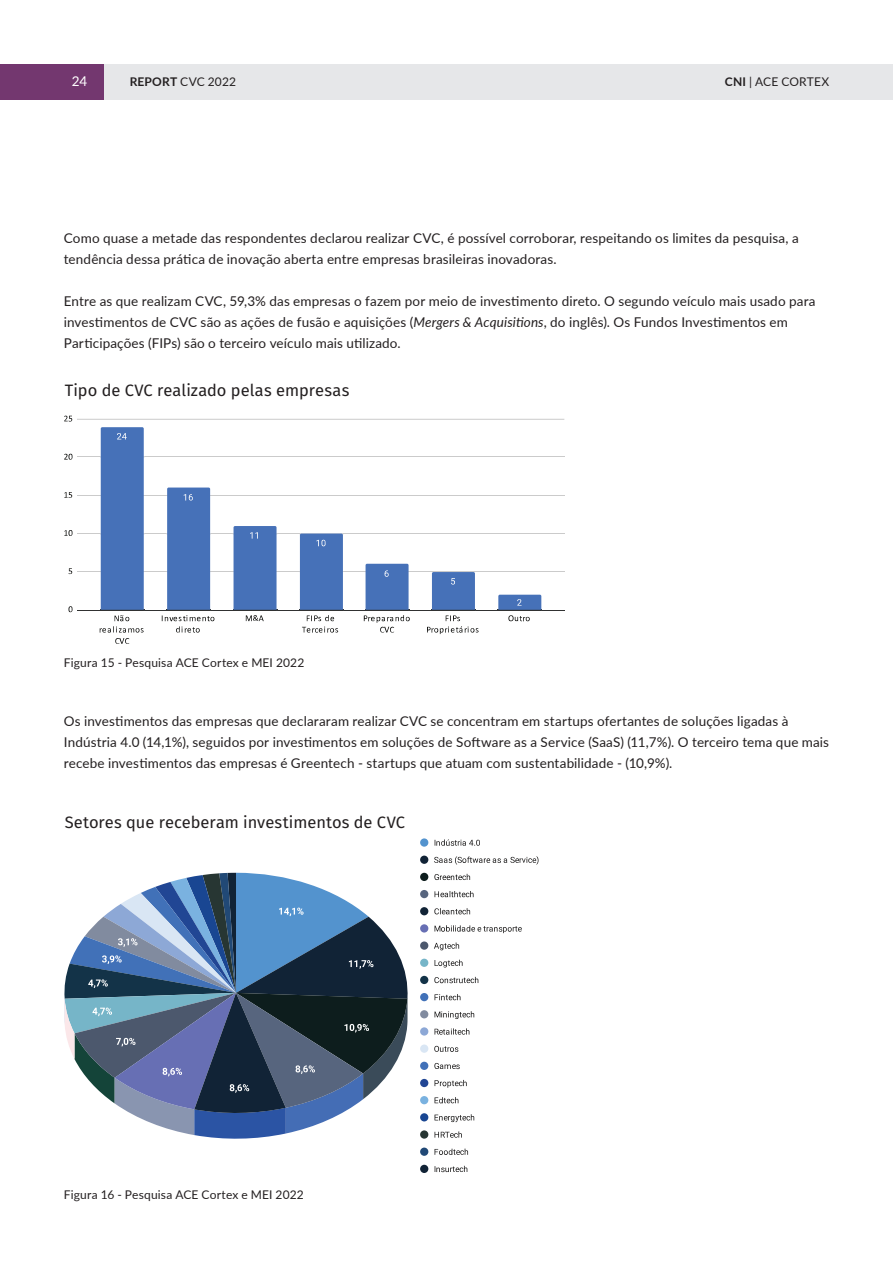
<style>
.page{position:relative;width:893px;height:1263px;background:#fff}
.page>*{position:absolute;margin:0;border:0;box-sizing:border-box;transform-origin:0 0}
.t1{font:16.5px "Fira Sans";color:#231f20}
.t2{font:13.5px/21px "Lato";letter-spacing:.01em;color:#231f20}
.t3{font:13.5px "Lato";color:#fff}
.t4{font:12px "Lato";letter-spacing:.015em;color:#231f20}
.s1{font-weight:700}
.s2{font-style:italic}
</style>
<div class="page">
<hr style="left:77px;top:610px;width:487px;height:1px;background:#313232">
<hr style="left:77px;top:571px;width:487px;height:1px;background:#cbcbcb">
<hr style="left:77px;top:534px;width:487px;height:1px;background:#cbcbcb">
<hr style="left:77px;top:495px;width:487px;height:1px;background:#cbcbcb">
<hr style="left:77px;top:457px;width:487px;height:1px;background:#cbcbcb">
<hr style="left:77px;top:419px;width:487px;height:1px;background:#cbcbcb">
<svg style="left:69px;top:606px;width:3px;height:6px"></svg>
<svg style="left:69px;top:568px;width:3px;height:6px"></svg>
<svg style="left:64px;top:530px;width:8px;height:6px"></svg>
<svg style="left:64px;top:492px;width:8px;height:6px"></svg>
<svg style="left:64px;top:454px;width:8px;height:6px"></svg>
<svg style="left:64px;top:416px;width:8px;height:5px"></svg>
<svg style="left:100px;top:427px;width:44px;height:217px"></svg>
<svg style="left:162px;top:487px;width:52px;height:146px"></svg>
<svg style="left:233px;top:526px;width:44px;height:95px"></svg>
<svg style="left:299px;top:533px;width:45px;height:88px"></svg>
<svg style="left:302px;top:627px;width:36px;height:6px"></svg>
<svg style="left:364px;top:563px;width:46px;height:69px"></svg>
<svg style="left:427px;top:572px;width:52px;height:62px"></svg>
<svg style="left:498px;top:594px;width:44px;height:27px"></svg>
<svg style="left:64px;top:873px;width:344px;height:266px"></svg>
<div style="left:420px;top:838px;width:8px;height:9px;background:#5393ce;border-radius:50%"></div>
<div style="left:420px;top:855px;width:8px;height:9px;background:#112336;border-radius:50%"></div>
<div style="left:420px;top:873px;width:8px;height:8px;background:#0d1d1d;border-radius:50%"></div>
<div style="left:420px;top:890px;width:8px;height:8px;background:#57657e;border-radius:50%"></div>
<div style="left:420px;top:907px;width:8px;height:8px;background:#112336;border-radius:50%"></div>
<div style="left:420px;top:924px;width:8px;height:8px;background:#676fb4;border-radius:50%"></div>
<div style="left:420px;top:941px;width:8px;height:9px;background:#4c586d;border-radius:50%"></div>
<div style="left:420px;top:959px;width:8px;height:8px;background:#76b5c8;border-radius:50%"></div>
<div style="left:420px;top:976px;width:8px;height:8px;background:#133348;border-radius:50%"></div>
<div style="left:420px;top:993px;width:8px;height:8px;background:#4171b8;border-radius:50%"></div>
<div style="left:420px;top:1010px;width:8px;height:8px;background:#818b9f;border-radius:50%"></div>
<div style="left:420px;top:1027px;width:8px;height:8px;background:#8da8d6;border-radius:50%"></div>
<div style="left:420px;top:1044px;width:8px;height:9px;background:#d9e6f4;border-radius:50%"></div>
<div style="left:420px;top:1062px;width:8px;height:8px;background:#4171b8;border-radius:50%"></div>
<div style="left:420px;top:1079px;width:8px;height:8px;background:#214694;border-radius:50%"></div>
<div style="left:420px;top:1096px;width:8px;height:8px;background:#7ab2e0;border-radius:50%"></div>
<div style="left:420px;top:1113px;width:8px;height:8px;background:#194692;border-radius:50%"></div>
<div style="left:420px;top:1130px;width:8px;height:9px;background:#273633;border-radius:50%"></div>
<div style="left:420px;top:1147px;width:8px;height:9px;background:#214976;border-radius:50%"></div>
<div style="left:420px;top:1165px;width:8px;height:8px;background:#112336;border-radius:50%"></div>
<svg style="left:435px;top:839px;width:45px;height:7px"></svg>
<svg style="left:434px;top:856px;width:104px;height:9px"></svg>
<svg style="left:434px;top:874px;width:36px;height:6px"></svg>
<svg style="left:435px;top:891px;width:39px;height:6px"></svg>
<svg style="left:434px;top:908px;width:36px;height:6px"></svg>
<svg style="left:435px;top:925px;width:87px;height:8px"></svg>
<svg style="left:434px;top:942px;width:25px;height:8px"></svg>
<svg style="left:435px;top:960px;width:28px;height:7px"></svg>
<svg style="left:434px;top:977px;width:44px;height:6px"></svg>
<svg style="left:435px;top:994px;width:25px;height:6px"></svg>
<svg style="left:435px;top:1011px;width:39px;height:8px"></svg>
<svg style="left:435px;top:1028px;width:34px;height:7px"></svg>
<svg style="left:434px;top:1046px;width:24px;height:6px"></svg>
<svg style="left:434px;top:1063px;width:26px;height:6px"></svg>
<svg style="left:435px;top:1080px;width:32px;height:8px"></svg>
<svg style="left:435px;top:1097px;width:23px;height:6px"></svg>
<svg style="left:435px;top:1114px;width:39px;height:8px"></svg>
<svg style="left:435px;top:1131px;width:27px;height:7px"></svg>
<svg style="left:435px;top:1148px;width:33px;height:7px"></svg>
<svg style="left:435px;top:1166px;width:32px;height:6px"></svg>
<div style="left:0;top:64px;width:104px;height:35px;background:#73376f"></div>
<div style="left:104px;top:64px;width:342px;height:35px;background:#e6e7e9"></div>
<div style="left:446px;top:64px;width:447px;height:35px;background:#e6e7e9"></div>
<p class="t3" style="left:72px;top:71px;width:17px">24</p>
<p class="t4" style="left:130px;top:73px;width:108px"><span class="s1">REPORT</span> CVC 2022</p>
<p class="t4" style="left:725px;top:73px;width:106px"><span class="s1">CNI</span> | ACE CORTEX</p>
<p class="t2" style="left:64px;top:227px;width:736px">Como quase a metade das respondentes declarou realizar CVC, é possível corroborar, respeitando os limites da pesquisa, a tendência dessa prática de inovação aberta entre empresas brasileiras inovadoras.</p>
<p class="t2" style="left:64px;top:290px;width:753px">Entre as que realizam CVC, 59,3% das empresas o fazem por meio de investimento direto. O segundo veículo mais usado para investimentos de CVC são as ações de fusão e aquisições (<span class="s2">Mergers &amp; Acquisitions</span>, do inglês). Os Fundos Investimentos em<br>Participações (FIPs) são o terceiro veículo mais utilizado.</p>
<p class="t1" style="left:65px;top:378px;width:286px">Tipo de CVC realizado pelas empresas</p>
<p class="t4" style="left:64px;top:654px;width:242px">Figura 15 - Pesquisa ACE Cortex e MEI 2022</p>
<p class="t2" style="left:64px;top:710px;width:767px">Os investimentos das empresas que declararam realizar CVC se concentram em startups ofertantes de soluções ligadas à<br>Indústria 4.0 (14,1%), seguidos por investimentos em soluções de Software as a Service (SaaS) (11,7%). O terceiro tema que mais recebe investimentos das empresas é Greentech - startups que atuam com sustentabilidade - (10,9%).</p>
<p class="t1" style="left:65px;top:809px;width:342px">Setores que receberam investimentos de CVC</p>
<p class="t4" style="left:64px;top:1186px;width:242px">Figura 16 - Pesquisa ACE Cortex e MEI 2022</p>
</div>
